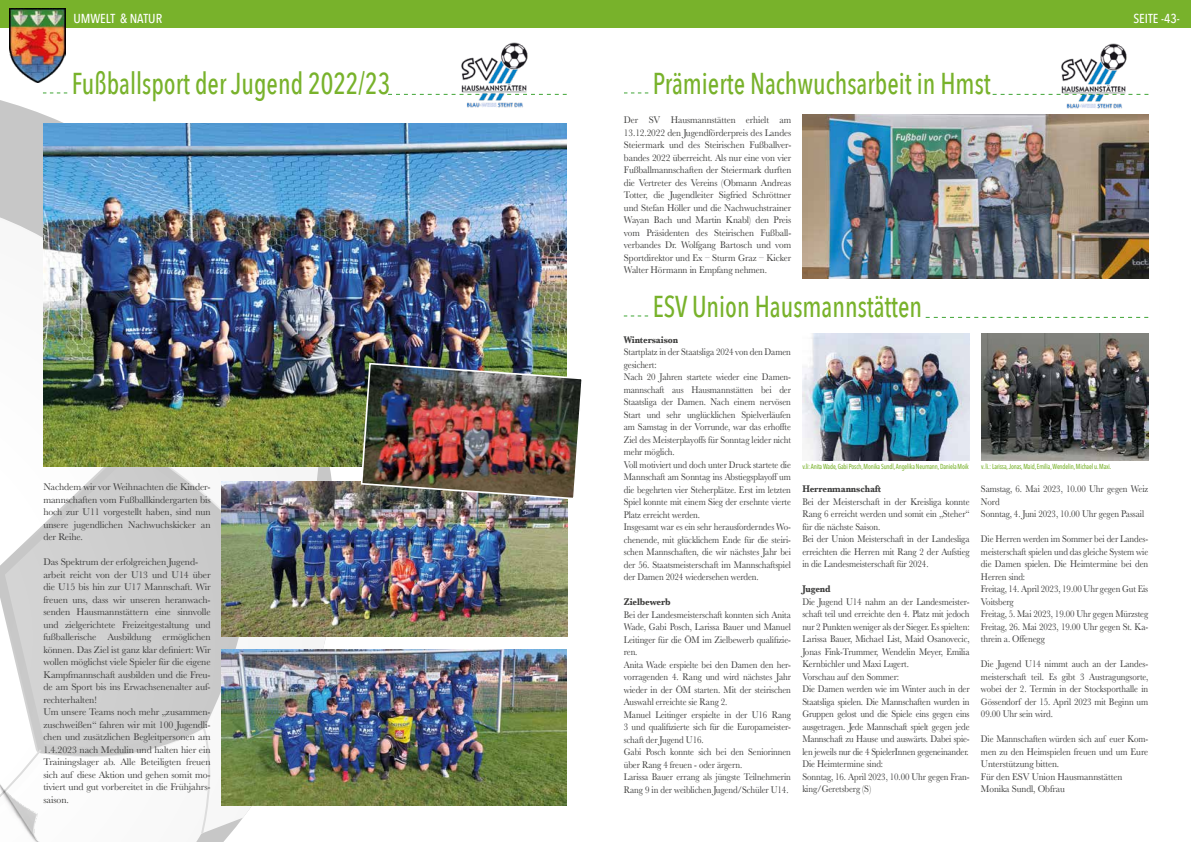
<style>
.page{position:relative;width:1191px;height:842px;background:#fff}
.page>*{position:absolute;margin:0;border:0;box-sizing:border-box;transform-origin:0 0}
.t1{font:500 30.2px "Avenir Next Condensed";color:#78b22b;scale:.87 1}
.t2{font:500 13px "Avenir Next Condensed";color:#fff}
.t3{font:10px/12.5px "Baskerville";letter-spacing:-.01em;color:#3c3c3b;scale:.89 1}
.t4{font:10px/12.5px "Baskerville";letter-spacing:-.01em;color:#3c3c3b;text-align:justify}
.t5{font:10px/12.5px "Baskerville";letter-spacing:-.01em;color:#3c3c3b;text-align:justify;scale:.93 1}
.t6{font:700 10px "Baskerville";letter-spacing:-.01em;color:#3c3c3b;scale:.89 1}
.t7{font:500 7.3px "Avenir Next Condensed";letter-spacing:-.02em;color:#78b22b;scale:.87 1}
</style>
<div class="page">
<div style="left:0;top:0;width:1191px;height:28px;background:#78b22b"></div>
<img style="left:9px;top:9px;width:57px;height:66px">
<svg style="left:0;top:100px;width:336px;height:37px"></svg>
<svg style="left:0;top:137px;width:336px;height:705px"></svg>
<svg style="left:0;top:424px;width:261px;height:343px"></svg>
<svg style="left:200px;top:726px;width:17px;height:109px"></svg>
<svg style="left:0;top:748px;width:46px;height:94px"></svg>
<svg style="left:24px;top:48px;width:44px;height:45px"></svg>
<svg style="left:388px;top:94px;width:179px;height:1px"></svg>
<img style="left:459px;top:42px;width:69px;height:65px">
<img style="left:222px;top:481px;width:345px;height:156px">
<img style="left:222px;top:650px;width:345px;height:155px">
<img style="left:43px;top:124px;width:524px;height:342px">
<img style="left:360px;top:362px;width:222px;height:138px">
<svg style="left:624px;top:315px;width:24px;height:1px"></svg>
<svg style="left:925px;top:317px;width:223px;height:1px"></svg>
<img style="left:981px;top:334px;width:167px;height:126px">
<img style="left:802px;top:334px;width:167px;height:126px">
<svg style="left:624px;top:92px;width:24px;height:1px"></svg>
<svg style="left:992px;top:94px;width:156px;height:1px"></svg>
<img style="left:802px;top:114px;width:346px;height:165px">
<img style="left:1059px;top:43px;width:68px;height:65px">
<h2 class="t2" style="left:73px;top:11px;width:90px">UMWELT &amp; NATUR</h2>
<h2 class="t2" style="left:1133px;top:11px;width:48px">SEITE -43-</h2>
<h1 class="t1" style="left:72px;top:65px;width:367px">Fußballsport der Jugend 2022/23</h1>
<p class="t4" style="left:43px;top:481px;width:169px">Nachdem wir vor Weihnachten die Kinder&shy;mannschaften vom Fußballkindergarten bis hoch zur U11 vorgestellt haben, sind nun unsere jugendlichen Nachwuchskicker an der Reihe.</p>
<p class="t4" style="left:43px;top:556px;width:169px;text-align:left">Das Spektrum der erfolgreichen Jugend&shy;arbeit reicht von der U13 und U14 über die U15 bis hin zur U17 Mannschaft. Wir freuen uns, dass wir unseren heranwach&shy;senden Hausmannstättern eine sinnvolle und zielgerichtete Freizeitgestaltung und fußballerische Ausbildung ermöglichen können. Das Ziel ist ganz klar definiert: Wir wollen möglichst viele Spieler für die eigene Kampfmannschaft ausbilden und die Freu&shy;de am Sport bis ins Erwachsenenalter auf&shy;rechterhalten!<br>Um unsere Teams noch mehr „zusammen&shy;zuschweißen“ fahren wir mit 100 Jugendli&shy;chen und zusätzlichen Begleitpersonen am 1.4.2023 nach Medulin und halten hier ein Trainingslager ab. Alle Beteiligten freuen sich auf diese Aktion und gehen somit mo&shy;tiviert und gut vorbereitet in die Frühjahrs&shy;saison.</p>
<h1 class="t1" style="left:653px;top:65px;width:390px">Prämierte Nachwuchsarbeit in Hmst</h1>
<p class="t5" style="left:624px;top:114px;width:181px">Der SV Hausmannstätten erhielt am 13.12.2022 den Jugendförderpreis des Landes Steiermark und des Steirischen Fußballver&shy;bandes 2022 überreicht. Als nur eine von vier Fußballmannschaften der Steiermark durften die Vertreter des Vereins (Obmann Andreas Totter, die Jugendleiter Sigfried Schröttner und Stefan Höller und die Nachwuchstrainer Wayan Bach und Martin Knabl) den Preis vom Präsidenten des Steirischen Fußball&shy;verbandes Dr. Wolfgang Bartosch und vom Sportdirektor und Ex – Sturm Graz – Kicker Walter Hörmann in Empfang nehmen.</p>
<h1 class="t1" style="left:653px;top:288px;width:311px">ESV Union Hausmannstätten</h1>
<p class="t6" style="left:624px;top:333px;width:63px">Wintersaison</p>
<p class="t3" style="left:624px;top:346px;width:189px">Startplatz in der Staatsliga 2024 von den Damen gesichert:<br>Nach 20 Jahren startete wieder eine Damen&shy;mannschaft aus Hausmannstätten bei der Staatsliga der Damen. Nach einem nervösen Start und sehr unglücklichen Spielverläufen am Samstag in der Vorrunde, war das erhoffte Ziel des Meisterplayoffs für Sonntag leider nicht mehr möglich.<br>Voll motiviert und doch unter Druck startete die Mannschaft am Sonntag ins Abstiegsplayoff um die begehrten vier Steherplätze. Erst im letzten Spiel konnte mit einem Sieg der ersehnte vierte Platz erreicht werden.<br>Insgesamt war es ein sehr herausforderndes Wo&shy;chenende, mit glücklichem Ende für die steiri&shy;schen Mannschaften, die wir nächstes Jahr bei der 56. Staatsmeisterschaft im Mannschaftspiel der Damen 2024 wiedersehen werden.</p>
<p class="t6" style="left:624px;top:595px;width:54px">Zielbewerb</p>
<p class="t3" style="left:624px;top:608px;width:189px">Bei der Landesmeisterschaft konnten sich Anita Wade, Gabi Posch, Larissa Bauer und Manuel Leitinger für die ÖM im Zielbewerb qualifizie&shy;ren.<br>Anita Wade erspielte bei den Damen den her&shy;vorragenden 4. Rang und wird nächstes Jahr wieder in der ÖM starten. Mit der steirischen Auswahl erreichte sie Rang 2.<br>Manuel Leitinger erspielte in der U16 Rang 3 und qualifizierte sich für die Europameister&shy;schaft der Jugend U16.<br>Gabi Posch konnte sich bei den Seniorinnen über Rang 4 freuen - oder ärgern.<br>Larissa Bauer errang als jüngste Teilnehmerin Rang 9 in der weiblichen Jugend/Schüler U14.</p>
<p class="t7" style="left:802px;top:462px;width:193px">v.li: Anita Wade, Gabi Posch, Monika Sundl, Angelika Neumann, Daniela Moik</p>
<p class="t7" style="left:981px;top:462px;width:151px">v. li.: Larissa, Jonas, Maid, Emilia, Wendelin, Michael u. Maxi.</p>
<p class="t6" style="left:802px;top:482px;width:90px">Herrenmannschaft</p>
<p class="t3" style="left:802px;top:495px;width:189px">Bei der Meisterschaft in der Kreisliga konnte Rang 6 erreicht werden und somit ein „Steher“ für die nächste Saison.<br>Bei der Union Meisterschaft in der Landesliga erreichten die Herren mit Rang 2 der Aufstieg in die Landesmeisterschaft für 2024.</p>
<p class="t6" style="left:802px;top:582px;width:33px">Jugend</p>
<p class="t3" style="left:802px;top:595px;width:189px">Die Jugend U14 nahm an der Landesmeister&shy;schaft teil und erreichte den 4. Platz mit jedoch nur 2 Punkten weniger als der Sieger. Es spielten:<br>Larissa Bauer, Michael List, Maid Osanovecic, Jonas Fink-Trummer, Wendelin Meyer, Emilia Kernbichler und Maxi Lugert.<br>Vorschau auf den Sommer:<br>Die Damen werden wie im Winter auch in der Staatsliga spielen. Die Mannschaften wurden in Gruppen gelost und die Spiele eins gegen eins ausgetragen. Jede Mannschaft spielt gegen jede Mannschaft zu Hause und auswärts. Dabei spie&shy;len jeweils nur die 4 SpielerInnen gegeneinander.<br>Die Heimtermine sind:<br>Sonntag, 16. April 2023, 10.00 Uhr gegen Fran&shy;king/Geretsberg (S)</p>
<p class="t3" style="left:981px;top:483px;width:189px">Samstag, 6. Mai 2023, 10.00 Uhr gegen Weiz<br>Nord<br>Sonntag, 4. Juni 2023, 10.00 Uhr gegen Passail</p>
<p class="t3" style="left:981px;top:533px;width:189px">Die Herren werden im Sommer bei der Landes&shy;meisterschaft spielen und das gleiche System wie die Damen spielen. Die Heimtermine bei den Herren sind:<br>Freitag, 14. April 2023, 19.00 Uhr gegen Gut Eis Voitsberg<br>Freitag, 5. Mai 2023, 19.00 Uhr gegen Mürzsteg Freitag, 26. Mai 2023, 19.00 Uhr gegen St. Ka&shy;threin a. Offenegg</p>
<p class="t3" style="left:981px;top:658px;width:189px;text-align:justify">Die Jugend U14 nimmt auch an der Landes&shy;meisterschaft teil. Es gibt 3 Austragungsorte, wobei der 2. Termin in der Stocksporthalle in Gössendorf der 15. April 2023 mit Beginn um 09.00 Uhr sein wird.</p>
<p class="t3" style="left:981px;top:733px;width:189px">Die Mannschaften würden sich auf euer Kom&shy;men zu den Heimspielen freuen und um Eure<br>Unterstützung bitten.<br>Für den ESV Union Hausmannstätten<br>Monika Sundl, Obfrau</p>
</div>
